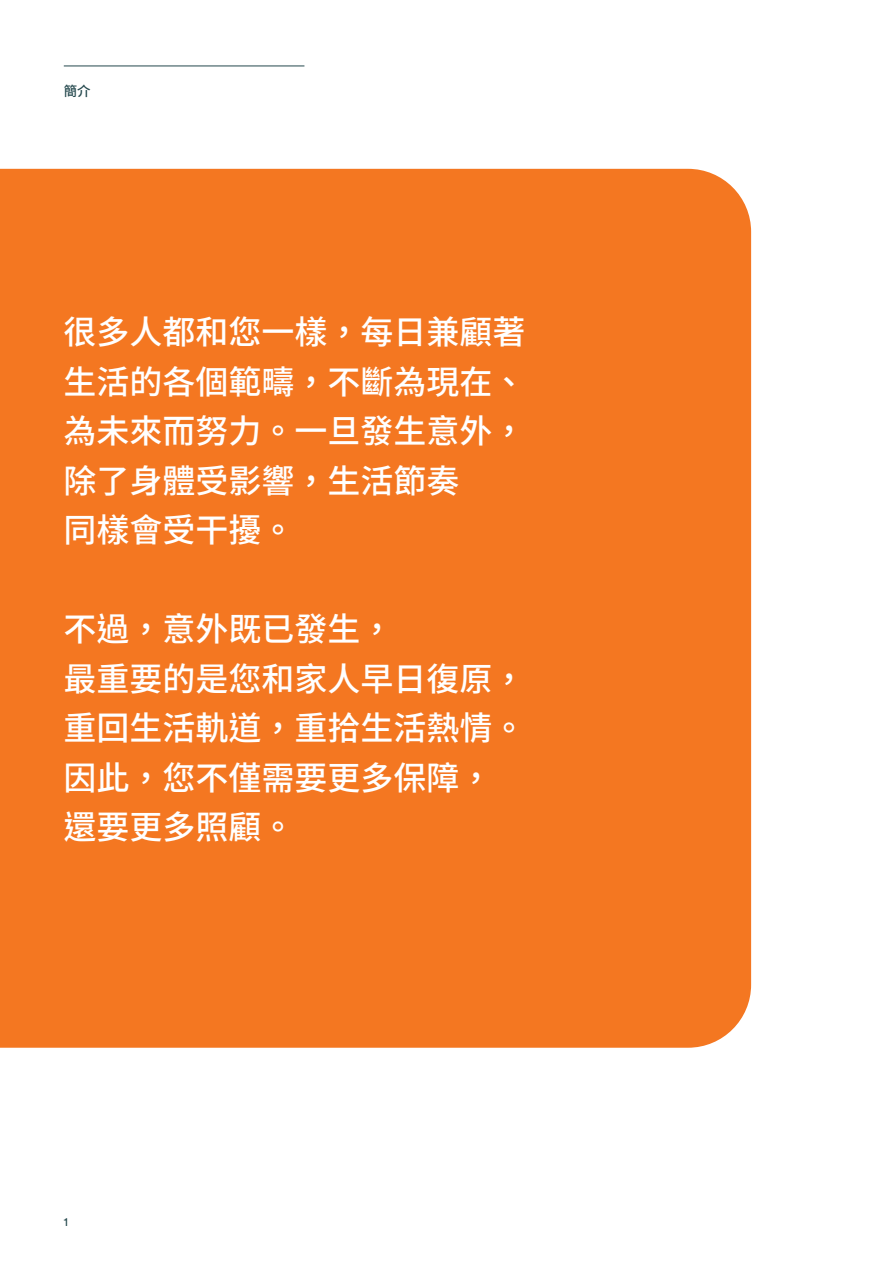
<style>
.page{position:relative;width:893px;height:1263px;background:#fff}
.page>*{position:absolute;margin:0;border:0;box-sizing:border-box;transform-origin:0 0}
.t1{font:500 33px/49.5px "Noto Sans TC";color:#fff}
.t2{font:500 13.5px "Noto Sans TC";color:#24484d}
.t3{font:12px "FWD Circular";color:#24484d}
</style>
<div class="page">
<hr style="left:64px;top:66px;width:240px;height:1px;background:#24484d">
<div style="left:0;top:169px;width:751px;height:879px;background:#f47721"></div>
<p class="t2" style="left:64px;top:83px;width:28px">簡介</p>
<p class="t1" style="left:63px;top:308px;width:463px">很多人都和您一樣，每日兼顧著生活的各個範疇，不斷為現在、為未來而努力。一旦發生意外，除了身體受影響，生活節奏<br>同樣會受干擾。</p>
<p class="t1" style="left:63px;top:605px;width:463px">不過，意外既已發生，<br>最重要的是您和家人早日復原，重回生活軌道，重拾生活熱情。因此，您不僅需要更多保障，還要更多照顧。</p>
<p class="t3" style="left:64px;top:1214px;width:6px">1</p>
</div>
